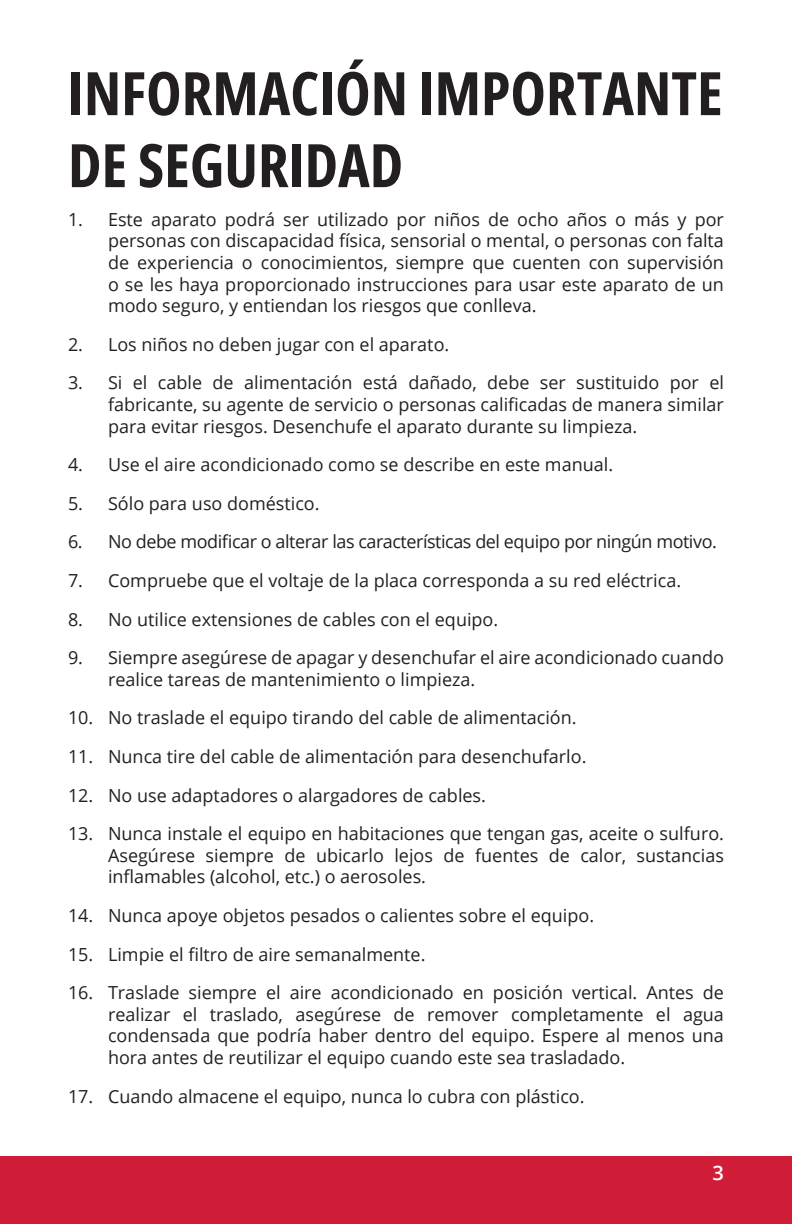
<style>
.page{position:relative;width:792px;height:1224px;background:#fff}
.page>*{position:absolute;margin:0;border:0;box-sizing:border-box;transform-origin:0 0}
.t1{font:700 60px/72px "Open Sans Condensed";color:#231f20}
.t2{font:600 20px "Open Sans";color:#fff}
.t3{font:18px/21.6px "Open Sans";color:#231f20;text-align:justify}
.t4{font:18px "Open Sans";letter-spacing:-.025em;color:#231f20}
</style>
<div class="page">
<div style="left:0;top:1156px;width:792px;height:68px;background:#d01e39"></div>
<p class="t1" style="left:68px;top:56px;width:656px">INFORMACIÓN IMPORTANTE<br>DE SEGURIDAD</p>
<p class="t3" style="left:108px;top:208px;width:617px;text-indent:-40px">1. Este aparato podrá ser utilizado por niños de ocho años o más y por personas con discapacidad física, sensorial o mental, o personas con falta de experiencia o conocimientos, siempre que cuenten con supervisión o se les haya proporcionado instrucciones para usar este aparato de un modo seguro, y entiendan los riesgos que conlleva.</p>
<p class="t3" style="left:68px;top:333px;width:383px">2. Los niños no deben jugar con el aparato.</p>
<p class="t3" style="left:108px;top:372px;width:617px;text-indent:-40px">3. Si el cable de alimentación está dañado, debe ser sustituido por el fabricante, su agente de servicio o personas calificadas de manera similar para evitar riesgos. Desenchufe el aparato durante su limpieza.</p>
<p class="t3" style="left:68px;top:453px;width:547px">4. Use el aire acondicionado como se describe en este manual.</p>
<p class="t3" style="left:68px;top:492px;width:253px">5. Sólo para uso doméstico.</p>
<p class="t4" style="left:68px;top:530px;width:650px">6. No debe modificar o alterar las características del equipo por ningún motivo.</p>
<p class="t3" style="left:68px;top:569px;width:615px">7. Compruebe que el voltaje de la placa corresponda a su red eléctrica.</p>
<p class="t3" style="left:68px;top:608px;width:432px">8. No utilice extensiones de cables con el equipo.</p>
<p class="t3" style="left:108px;top:646px;width:617px;text-indent:-40px">9. Siempre asegúrese de apagar y desenchufar el aire acondicionado cuando realice tareas de mantenimiento o limpieza.</p>
<p class="t3" style="left:68px;top:707px;width:510px">10. No traslade el equipo tirando del cable de alimentación.</p>
<p class="t3" style="left:68px;top:745px;width:520px">11. Nunca tire del cable de alimentación para desenchufarlo.</p>
<p class="t3" style="left:68px;top:784px;width:420px">12. No use adaptadores o alargadores de cables.</p>
<p class="t3" style="left:108px;top:822px;width:617px;text-indent:-40px">13. Nunca instale el equipo en habitaciones que tengan gas, aceite o sulfuro.<br>Asegúrese siempre de ubicarlo lejos de fuentes de calor, sustancias inflamables (alcohol, etc.) o aerosoles.</p>
<p class="t3" style="left:68px;top:904px;width:528px">14. Nunca apoye objetos pesados o calientes sobre el equipo.</p>
<p class="t3" style="left:68px;top:943px;width:359px">15. Limpie el filtro de aire semanalmente.</p>
<p class="t3" style="left:108px;top:981px;width:617px;text-indent:-40px">16. Traslade siempre el aire acondicionado en posición vertical. Antes de realizar el traslado, asegúrese de remover completamente el agua condensada que podría haber dentro del equipo. Espere al menos una hora antes de reutilizar el equipo cuando este sea trasladado.</p>
<p class="t3" style="left:68px;top:1085px;width:518px">17. Cuando almacene el equipo, nunca lo cubra con plástico.</p>
<p class="t2" style="left:713px;top:1160px;width:13px">3</p>
</div>
